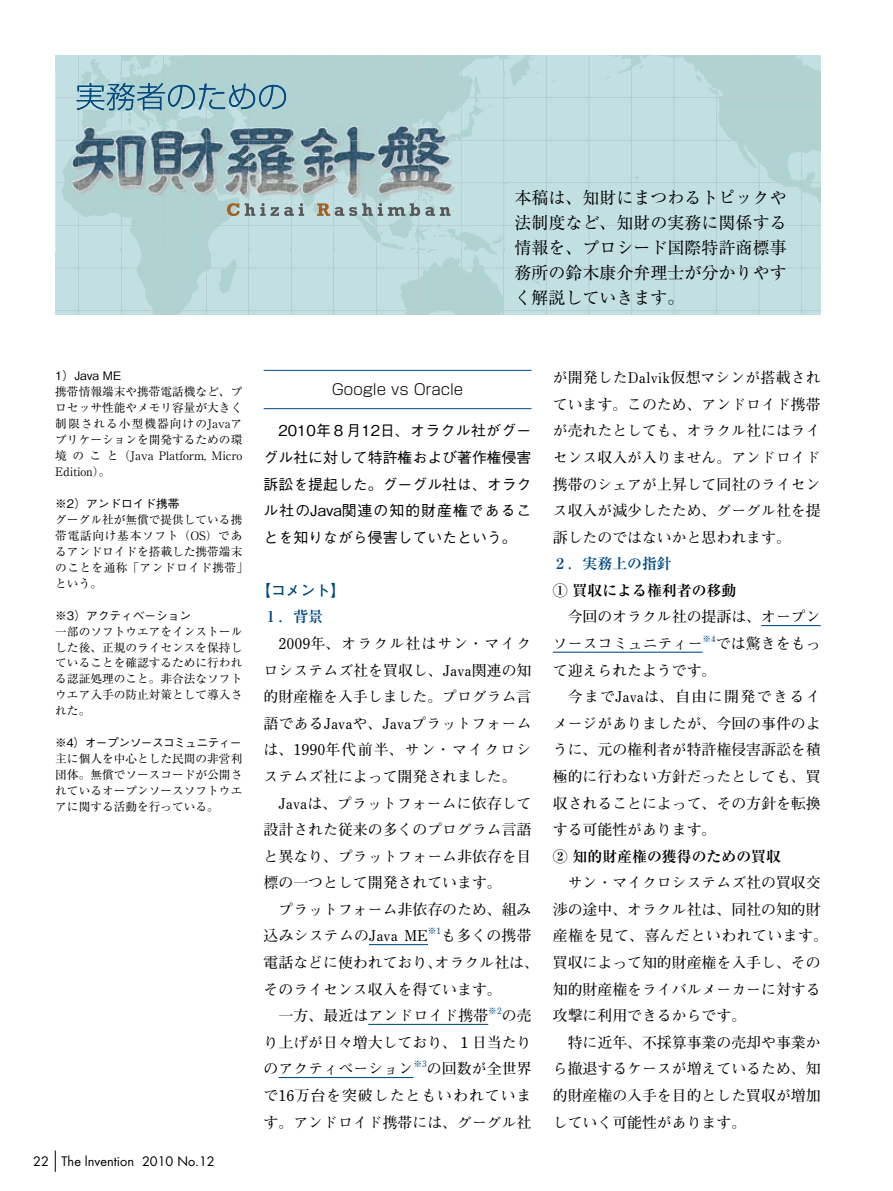
<style>
.page{position:relative;width:893px;height:1191px;background:#fff}
.page>*{position:absolute;margin:0;border:0;box-sizing:border-box;transform-origin:0 0}
.t1{font:16.95px/25px "Ryumin Pro";color:#000;text-align:justify}
.t2{font:700 14.85px/26.5px "Futo Min A101 Pro";color:#000;text-align:justify}
.t3{font:500 14.85px/26.5px "Gothic BBB Pro";color:#000;text-align:justify}
.t4{font:700 14.85px "Ryumin Pro";color:#000}
.t5{font:300 14.85px "Shin Go Pro";color:#000}
.t6{font:700 14.85px "Ryumin Pro";color:#004a81}
.t7{font:700 14.85px "Futo Go B101 Pro";color:#004a81}
.t8{font:12.75px "Futura";color:#000}
.t9{font:11.7px/15.9px "Ryumin Pro";color:#000;text-align:justify}
.t10{font:500 11.7px "Gothic BBB Pro";color:#000}
.t11{font:500 11.7px "Gothic BBB Pro";letter-spacing:-.045em;color:#000}
.t12{font:700 8.7px "Futo Min A101 Pro";color:#004a81}
</style>
<div class="page">
<svg style="left:55px;top:1150px;width:1px;height:21px"></svg>
<svg style="left:606px;top:55px;width:215px;height:260px;background:#beddde"></svg>
<svg style="left:633px;top:173px;width:7px;height:6px"></svg>
<svg style="left:62px;top:55px;width:536px;height:260px;background:#beddde"></svg>
<hr style="left:55px;top:97px;width:766px;height:1px;background:#b7cdd3">
<hr style="left:55px;top:140px;width:766px;height:1px;background:#b7cdd3">
<hr style="left:55px;top:183px;width:766px;height:1px;background:#b7cdd3">
<hr style="left:55px;top:225px;width:766px;height:1px;background:#b7cdd3">
<hr style="left:55px;top:268px;width:766px;height:1px;background:#b7cdd3">
<hr style="left:55px;top:310px;width:766px;height:1px;background:#b7cdd3">
<hr style="left:78px;top:55px;width:1px;height:260px;background:#b7cdd3">
<hr style="left:121px;top:55px;width:1px;height:260px;background:#b7cdd3">
<hr style="left:163px;top:55px;width:1px;height:260px;background:#b7cdd3">
<hr style="left:206px;top:55px;width:1px;height:260px;background:#b7cdd3">
<hr style="left:248px;top:55px;width:1px;height:260px;background:#b7cdd3">
<hr style="left:291px;top:55px;width:1px;height:260px;background:#b7cdd3">
<hr style="left:333px;top:55px;width:1px;height:260px;background:#b7cdd3">
<hr style="left:376px;top:55px;width:1px;height:260px;background:#b7cdd3">
<hr style="left:419px;top:55px;width:1px;height:260px;background:#b7cdd3">
<hr style="left:461px;top:55px;width:1px;height:260px;background:#b7cdd3">
<hr style="left:504px;top:55px;width:1px;height:260px;background:#b7cdd3">
<hr style="left:546px;top:55px;width:1px;height:260px;background:#b7cdd3">
<hr style="left:589px;top:55px;width:1px;height:260px;background:#b7cdd3">
<hr style="left:631px;top:55px;width:1px;height:260px;background:#b7cdd3">
<hr style="left:674px;top:55px;width:1px;height:260px;background:#b7cdd3">
<hr style="left:716px;top:55px;width:1px;height:260px;background:#b7cdd3">
<hr style="left:759px;top:55px;width:1px;height:260px;background:#b7cdd3">
<hr style="left:801px;top:55px;width:1px;height:260px;background:#b7cdd3">
<img style="left:140px;top:249px;width:69px;height:1px">
<img style="left:292px;top:71px;width:151px;height:1px">
<img style="left:55px;top:72px;width:449px;height:176px">
<svg style="left:443px;top:71px;width:49px;height:76px;background:#badadb"></svg>
<img style="left:62px;top:98px;width:361px;height:150px">
<img style="left:55px;top:97px;width:449px;height:1px">
<img style="left:55px;top:140px;width:449px;height:1px">
<img style="left:55px;top:183px;width:258px;height:1px">
<img style="left:55px;top:225px;width:258px;height:1px">
<img style="left:78px;top:137px;width:1px;height:111px">
<img style="left:121px;top:137px;width:1px;height:111px">
<img style="left:163px;top:137px;width:1px;height:111px">
<img style="left:206px;top:137px;width:1px;height:111px">
<img style="left:248px;top:137px;width:1px;height:111px">
<img style="left:291px;top:137px;width:1px;height:111px">
<img style="left:333px;top:75px;width:1px;height:84px">
<img style="left:376px;top:75px;width:1px;height:84px">
<img style="left:419px;top:75px;width:1px;height:84px">
<img style="left:461px;top:75px;width:1px;height:84px">
<img style="left:504px;top:75px;width:1px;height:84px">
<svg style="left:77px;top:59px;width:215px;height:78px;background:#a1c4c9"></svg>
<img style="left:259px;top:85px;width:27px;height:24px">
<svg style="left:227px;top:203px;width:77px;height:13px"></svg>
<svg style="left:313px;top:159px;width:194px;height:156px;background:#b5d1d3"></svg>
<hr style="left:761px;top:625px;width:60px;height:1px;background:#004a81">
<hr style="left:553px;top:651px;width:149px;height:1px;background:#004a81">
<hr style="left:369px;top:944px;width:59px;height:1px;background:#004a81">
<hr style="left:368px;top:1023px;width:120px;height:2px;background:#004a81">
<hr style="left:279px;top:1077px;width:134px;height:1px;background:#004a81">
<hr style="left:264px;top:370px;width:267px;height:1px;background:#004a81">
<hr style="left:264px;top:408px;width:267px;height:1px;background:#004a81">
<p class="t1" style="left:514px;top:184px;width:274px">本稿は、知財にまつわるトピックや法制度など、知財の実務に関係する情報を、プロシード国際特許商標事務所の鈴木康介弁理士が分かりやすく解説していきます。</p>
<p class="t10" style="left:55px;top:366px;width:67px">1）Java ME</p>
<p class="t9" style="left:55px;top:383px;width:189px">携帯情報端末や携帯電話機など、プロセッサ性能やメモリ容量が大きく制限される小型機器向けのJavaアプリケーションを開発するための環境のこと（Java Platform, Micro Edition）。</p>
<p class="t10" style="left:55px;top:494px;width:126px">※2）アンドロイド携帯</p>
<p class="t9" style="left:55px;top:511px;width:194px;text-align:left">グーグル社が無償で提供している携帯電話向け基本ソフト（OS）であるアンドロイドを搭載した携帯端末のことを通称「アンドロイド携帯」という。</p>
<p class="t10" style="left:55px;top:606px;width:137px">※3）アクティベーション</p>
<p class="t9" style="left:55px;top:622px;width:189px">一部のソフトウエアをインストールした後、正規のライセンスを保持していることを確認するために行われる認証処理のこと。非合法なソフトウエア入手の防止対策として導入された。</p>
<p class="t11" style="left:55px;top:733px;width:188px">※4）オープンソースコミュニティー</p>
<p class="t9" style="left:55px;top:750px;width:189px">主に個人を中心とした民間の非営利団体。無償でソースコードが公開されているオープンソースソフトウエアに関する活動を行っている。</p>
<p class="t8" style="left:33px;top:1152px;width:183px">22 The lnvention 2010 No.12</p>
<p class="t5" style="left:332px;top:377px;width:133px">Google vs Oracle</p>
<p class="t3" style="left:264px;top:415px;width:269px;text-indent:15px">2010年８月12日、オラクル社がグーグル社に対して特許権および著作権侵害訴訟を提起した。グーグル社は、オラクル社のJava関連の知的財産権であることを知りながら侵害していたという。</p>
<p class="t7" style="left:256px;top:578px;width:91px">【コメント】</p>
<p class="t6" style="left:264px;top:605px;width:61px">１．背景</p>
<p class="t2" style="left:264px;top:628px;width:269px;text-indent:15px">2009年、オラクル社はサン・マイクロシステムズ社を買収し、Java関連の知的財産権を入手しました。プログラム言語であるJavaや、Javaプラットフォームは、1990年代前半、サン・マイクロシステムズ社によって開発されました。</p>
<p class="t2" style="left:264px;top:788px;width:269px;text-indent:15px">Javaは、プラットフォームに依存して設計された従来の多くのプログラム言語と異なり、プラットフォーム非依存を目標の一つとして開発されています。</p>
<p class="t2" style="left:264px;top:894px;width:269px;text-indent:15px">プラットフォーム非依存のため、組み込みシステムのJava ME</p>
<p class="t12" style="left:428px;top:924px;width:15px">※1</p>
<p class="t2" style="left:441px;top:920px;width:92px">も多くの携帯</p>
<p class="t2" style="left:264px;top:947px;width:277px">電話などに使われており、オラクル社は、</p>
<p class="t2" style="left:264px;top:974px;width:240px">そのライセンス収入を得ています。</p>
<p class="t2" style="left:279px;top:1000px;width:211px">一方、最近はアンドロイド携帯</p>
<p class="t12" style="left:488px;top:1003px;width:15px">※2</p>
<p class="t2" style="left:264px;top:1000px;width:269px;text-indent:238px">の売り上げが日々増大しており、１日当たりのアクティベーション</p>
<p class="t12" style="left:413px;top:1057px;width:15px">※3</p>
<p class="t2" style="left:264px;top:1053px;width:269px;text-indent:163px">の回数が全世界で16万台を突破したともいわれています。アンドロイド携帯には、グーグル社</p>
<p class="t2" style="left:553px;top:362px;width:269px">が開発したDalvik仮想マシンが搭載されています。このため、アンドロイド携帯が売れたとしても、オラクル社にはライセンス収入が入りません。アンドロイド携帯のシェアが上昇して同社のライセンス収入が減少したため、グーグル社を提訴したのではないかと思われます。</p>
<p class="t6" style="left:553px;top:552px;width:121px">２．実務上の指針</p>
<p class="t4" style="left:553px;top:578px;width:185px">① 買収による権利者の移動</p>
<p class="t2" style="left:553px;top:602px;width:269px;text-indent:15px">今回のオラクル社の提訴は、オープンソースコミュニティー</p>
<p class="t12" style="left:703px;top:631px;width:15px">※4</p>
<p class="t2" style="left:553px;top:628px;width:269px;text-indent:163px">では驚きをもって迎えられたようです。</p>
<p class="t2" style="left:553px;top:681px;width:269px;text-indent:15px">今までJavaは、自由に開発できるイメージがありましたが、今回の事件のように、元の権利者が特許権侵害訴訟を積極的に行わない方針だったとしても、買収されることによって、その方針を転換する可能性があります。</p>
<p class="t4" style="left:553px;top:844px;width:230px">② 知的財産権の獲得のための買収</p>
<p class="t2" style="left:553px;top:867px;width:277px;text-align:left;text-indent:15px">サン・マイクロシステムズ社の買収交渉の途中、オラクル社は、同社の知的財産権を見て、喜んだといわれています。買収によって知的財産権を入手し、その知的財産権をライバルメーカーに対する攻撃に利用できるからです。</p>
<p class="t2" style="left:553px;top:1027px;width:269px;text-indent:15px">特に近年、不採算事業の売却や事業から撤退するケースが増えているため、知的財産権の入手を目的とした買収が増加していく可能性があります。</p>
</div>
